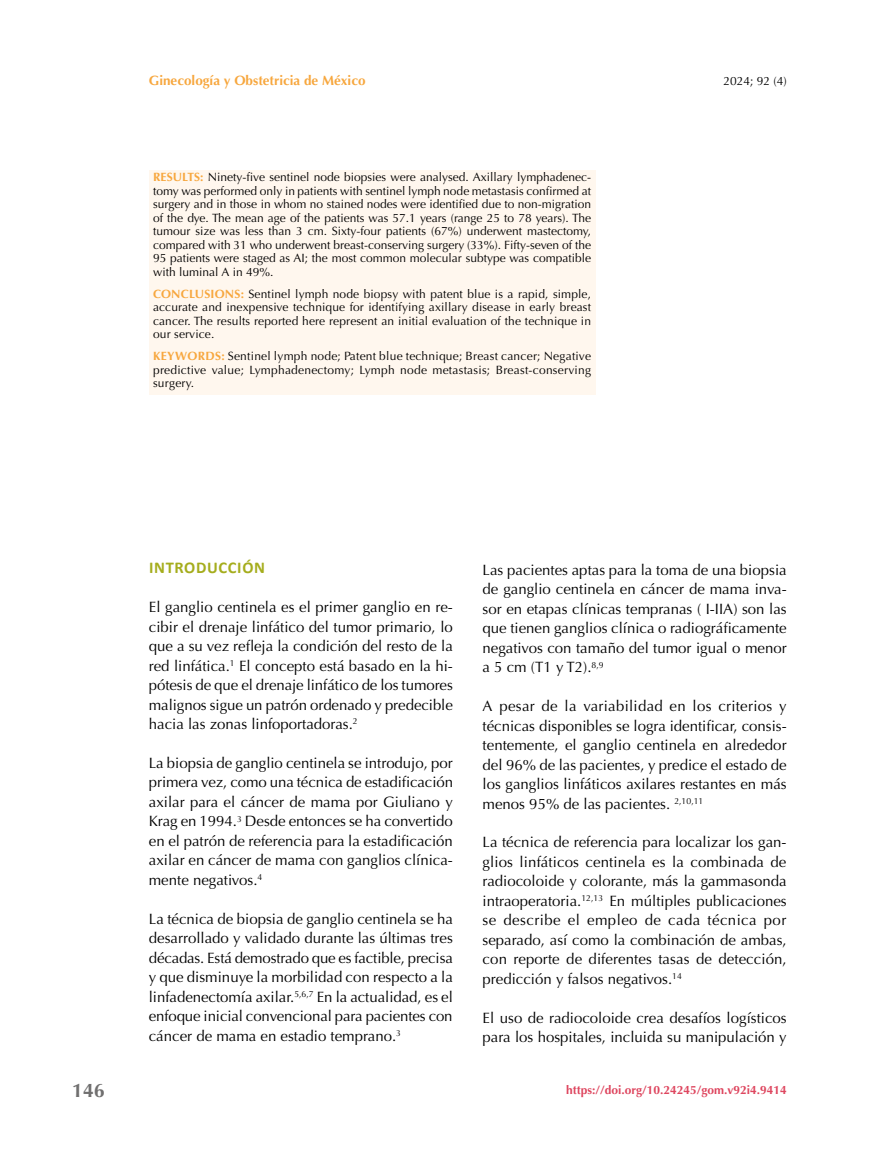
<style>
.page{position:relative;width:893px;height:1149px;background:#fff}
.page>*{position:absolute;margin:0;border:0;box-sizing:border-box;transform-origin:0 0}
.t1{font:700 19.5px "Optima";color:#706f6f}
.t2{font:700 16.5px "Calibri";letter-spacing:.04em;color:#a5ad1d}
.t3{font:15px/19.5px "Optima";color:#000;text-align:justify}
.t4{font:700 13.5px "Optima";color:#f7a73e}
.t5{font:12px/13.5px "Optima";letter-spacing:.01em;color:#000;text-align:justify}
.t6{font:700 12px "Optima";color:#de465f}
.s1{font-weight:700;color:#f7a73e}
</style>
<div class="page">
<div style="left:149px;top:170px;width:446px;height:225px;background:#fff7ee"></div>
<p class="t4" style="left:149px;top:73px;width:218px">Ginecología y Obstetricia de México</p>
<p class="t5" style="left:153px;top:170px;width:440px"><span class="s1">RESULTS:</span> Ninety-five sentinel node biopsies were analysed. Axillary lymphadenec&shy;tomy was performed only in patients with sentinel lymph node metastasis confirmed at surgery and in those in whom no stained nodes were identified due to non-migration of the dye. The mean age of the patients was 57.1 years (range 25 to 78 years). The tumour size was less than 3 cm. Sixty-four patients (67%) underwent mastectomy, compared with 31 who underwent breast-conserving surgery (33%). Fifty-seven of the 95 patients were staged as AI; the most common molecular subtype was compatible with luminal A in 49%.</p>
<p class="t5" style="left:153px;top:287px;width:439px"><span class="s1">CONCLUSIONS:</span> Sentinel lymph node biopsy with patent blue is a rapid, simple, accurate and inexpensive technique for identifying axillary disease in early breast cancer. The results reported here represent an initial evaluation of the technique in our service.</p>
<p class="t5" style="left:153px;top:349px;width:439px"><span class="s1">KEYWORDS:</span> Sentinel lymph node; Patent blue technique; Breast cancer; Negative predictive value; Lymphadenectomy; Lymph node metastasis; Breast-conserving surgery.</p>
<p class="t5" style="left:723px;top:74px;width:65px">2024; 92 (4)</p>
<h1 class="t1" style="left:72px;top:1079px;width:34px">146</h1>
<p class="t2" style="left:149px;top:556px;width:117px">INTRODUCCIÓN</p>
<p class="t3" style="left:149px;top:597px;width:306px">El ganglio centinela es el primer ganglio en re&shy;cibir el drenaje linfático del tumor primario, lo que a su vez refleja la condición del resto de la red linfática.<sup>1</sup> El concepto está basado en la hi&shy;pótesis de que el drenaje linfático de los tumores malignos sigue un patrón ordenado y predecible hacia las zonas linfoportadoras.<sup>2</sup></p>
<p class="t3" style="left:149px;top:753px;width:306px">La biopsia de ganglio centinela se introdujo, por primera vez, como una técnica de estadificación axilar para el cáncer de mama por Giuliano y Krag en 1994.<sup>3</sup> Desde entonces se ha convertido en el patrón de referencia para la estadificación axilar en cáncer de mama con ganglios clínica&shy;mente negativos.<sup>4</sup></p>
<p class="t3" style="left:149px;top:908px;width:306px">La técnica de biopsia de ganglio centinela se ha desarrollado y validado durante las últimas tres décadas. Está demostrado que es factible, precisa y que disminuye la morbilidad con respecto a la linfadenectomía axilar.<sup>5,6,7</sup> En la actualidad, es el enfoque inicial convencional para pacientes con cáncer de mama en estadio temprano.<sup>3</sup></p>
<p class="t3" style="left:483px;top:560px;width:306px">Las pacientes aptas para la toma de una biopsia de ganglio centinela en cáncer de mama inva&shy;sor en etapas clínicas tempranas ( I-IIA) son las que tienen ganglios clínica o radiográficamente negativos con tamaño del tumor igual o menor a 5 cm (T1 y T2).<sup>8,9</sup></p>
<p class="t3" style="left:483px;top:696px;width:306px">A pesar de la variabilidad en los criterios y técnicas disponibles se logra identificar, consis&shy;tentemente, el ganglio centinela en alrededor del 96% de las pacientes, y predice el estado de los ganglios linfáticos axilares restantes en más menos 95% de las pacientes. <sup>2,10,11</sup></p>
<p class="t3" style="left:483px;top:832px;width:306px">La técnica de referencia para localizar los gan&shy;glios linfáticos centinela es la combinada de radiocoloide y colorante, más la gammasonda intraoperatoria.<sup>12,13</sup> En múltiples publicaciones se describe el empleo de cada técnica por separado, así como la combinación de ambas, con reporte de diferentes tasas de detección, predicción y falsos negativos.<sup>14</sup></p>
<p class="t3" style="left:483px;top:1007px;width:306px">El uso de radiocoloide crea desafíos logísticos para los hospitales, incluida su manipulación y</p>
<p class="t6" style="left:566px;top:1082px;width:222px">https://doi.org/10.24245/gom.v92i4.9414</p>
</div>
